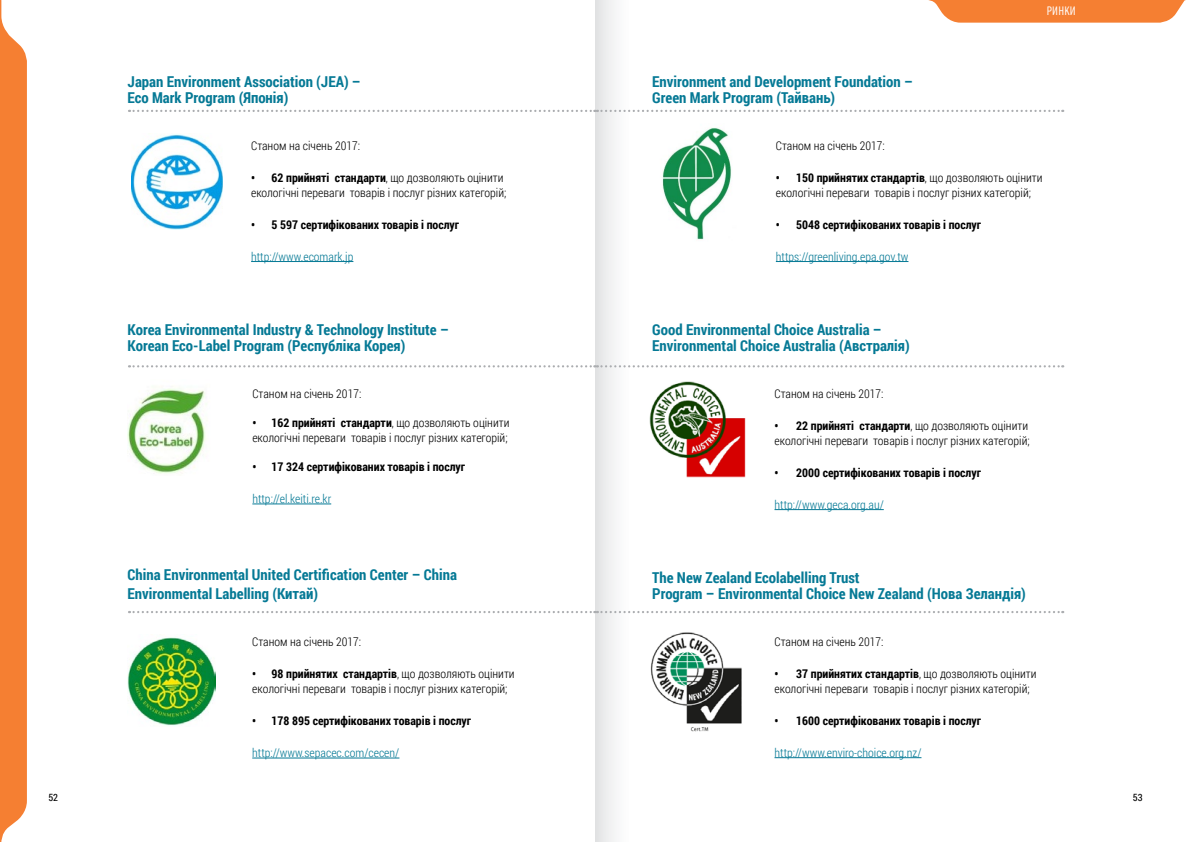
<style>
.page{position:relative;width:1191px;height:842px;background:#fff}
.page>*{position:absolute;margin:0;border:0;box-sizing:border-box;transform-origin:0 0}
.t1{font:700 15px/16px "Roboto Condensed";color:#057995}
.t2{font:300 12px/15px "Roboto Condensed";color:#000}
.t3{font:700 12px "Roboto Condensed";color:#000}
.t4{font:300 12px "Roboto Condensed";color:#057995}
.t5{font:12px "Plumb Condensed";letter-spacing:.02em;color:#fff}
.t6{font:10px "Roboto Condensed";color:#000}
.s1{font-weight:700}
</style>
<div class="page">
<svg style="left:928px;top:0;width:258px;height:23px;background:#f68c47"></svg>
<svg style="left:0;top:0;width:27px;height:842px;background:#f58740"></svg>
<hr style="left:251px;top:261px;width:102px;height:1px;background:#057995">
<hr style="left:252px;top:504px;width:79px;height:1px;background:#057995">
<hr style="left:252px;top:758px;width:147px;height:1px;background:#057995">
<hr style="left:776px;top:261px;width:132px;height:1px;background:#057995">
<hr style="left:774px;top:509px;width:109px;height:1px;background:#057995">
<hr style="left:774px;top:757px;width:147px;height:1px;background:#057995">
<img style="left:132px;top:134px;width:91px;height:95px">
<svg style="left:129px;top:110px;width:934px;height:2px"></svg>
<svg style="left:129px;top:365px;width:934px;height:2px"></svg>
<svg style="left:129px;top:611px;width:934px;height:2px"></svg>
<img style="left:128px;top:388px;width:79px;height:86px">
<img style="left:128px;top:637px;width:87px;height:89px">
<img style="left:662px;top:128px;width:70px;height:112px">
<img style="left:649px;top:381px;width:97px;height:97px">
<img style="left:650px;top:632px;width:92px;height:99px">
<p class="t1" style="left:128px;top:73px;width:235px">Japan Environment Association (JEA) –<br>Eco Mark Program (Японія)</p>
<p class="t2" style="left:251px;top:138px;width:110px">Станом на січень 2017:</p>
<p class="t2" style="left:251px;top:170px;width:257px"><span class="s1">• 62 прийняті стандарти</span>, що дозволяють оцінити екологічні переваги товарів і послуг різних категорій;</p>
<p class="t3" style="left:251px;top:217px;width:210px">• 5 597 сертифікованих товарів і послуг</p>
<p class="t4" style="left:251px;top:249px;width:104px">http://www.ecomark.jp</p>
<p class="t1" style="left:128px;top:321px;width:323px">Korea Environmental Industry &amp; Technology Institute –<br>Korean Eco-Label Program (Республіка Корея)</p>
<p class="t2" style="left:252px;top:386px;width:110px">Станом на січень 2017:</p>
<p class="t2" style="left:252px;top:415px;width:258px"><span class="s1">• 162 прийняті стандарти</span>, що дозволяють оцінити екологічні переваги товарів і послуг різних категорій;</p>
<p class="t3" style="left:252px;top:460px;width:214px">• 17 324 сертифікованих товарів і послуг</p>
<p class="t4" style="left:252px;top:492px;width:80px">http://el.keiti.re.kr</p>
<p class="t1" style="left:128px;top:565px;width:331px;line-height:19px">China Environmental United Certification Center – China<br>Environmental Labelling (Китай)</p>
<p class="t2" style="left:252px;top:634px;width:110px">Станом на січень 2017:</p>
<p class="t2" style="left:252px;top:666px;width:264px"><span class="s1">• 98 прийнятих стандартів</span>, що дозволяють оцінити екологічні переваги товарів і послуг різних категорій;</p>
<p class="t3" style="left:252px;top:714px;width:220px">• 178 895 сертифікованих товарів і послуг</p>
<p class="t4" style="left:252px;top:746px;width:149px">http://www.sepacec.com/cecen/</p>
<p class="t5" style="left:1046px;top:4px;width:30px">РИНКИ</p>
<p class="t1" style="left:652px;top:73px;width:262px">Environment and Development Foundation –<br>Green Mark Program (Тайвань)</p>
<p class="t2" style="left:776px;top:138px;width:110px">Станом на січень 2017:</p>
<p class="t2" style="left:776px;top:170px;width:268px"><span class="s1">• 150 прийнятих стандартів</span>, що дозволяють оцінити екологічні переваги товарів і послуг різних категорій;</p>
<p class="t3" style="left:776px;top:217px;width:207px">• 5048 сертифікованих товарів і послуг</p>
<p class="t4" style="left:776px;top:249px;width:134px">https://greenliving.epa.gov.tw</p>
<p class="t1" style="left:652px;top:321px;width:259px">Good Environmental Choice Australia –<br>Environmental Choice Australia (Австралія)</p>
<p class="t2" style="left:774px;top:386px;width:110px">Станом на січень 2017:</p>
<p class="t2" style="left:774px;top:418px;width:257px"><span class="s1">• 22 прийняті стандарти</span>, що дозволяють оцінити екологічні переваги товарів і послуг різних категорій;</p>
<p class="t3" style="left:774px;top:465px;width:208px">• 2000 сертифікованих товарів і послуг</p>
<p class="t4" style="left:774px;top:498px;width:111px">http://www.geca.org.au/</p>
<p class="t1" style="left:652px;top:569px;width:375px">The New Zealand Ecolabelling Trust<br>Program – Environmental Choice New Zealand (Нова Зеландія)</p>
<p class="t2" style="left:774px;top:634px;width:110px">Станом на січень 2017:</p>
<p class="t2" style="left:774px;top:666px;width:264px"><span class="s1">• 37 прийнятих стандартів</span>, що дозволяють оцінити екологічні переваги товарів і послуг різних категорій;</p>
<p class="t3" style="left:774px;top:713px;width:208px">• 1600 сертифікованих товарів і послуг</p>
<p class="t4" style="left:774px;top:746px;width:148px">http://www.enviro-choice.org.nz/</p>
<p class="t6" style="left:48px;top:791px;width:11px">52</p>
<p class="t6" style="left:1132px;top:792px;width:11px">53</p>
</div>
